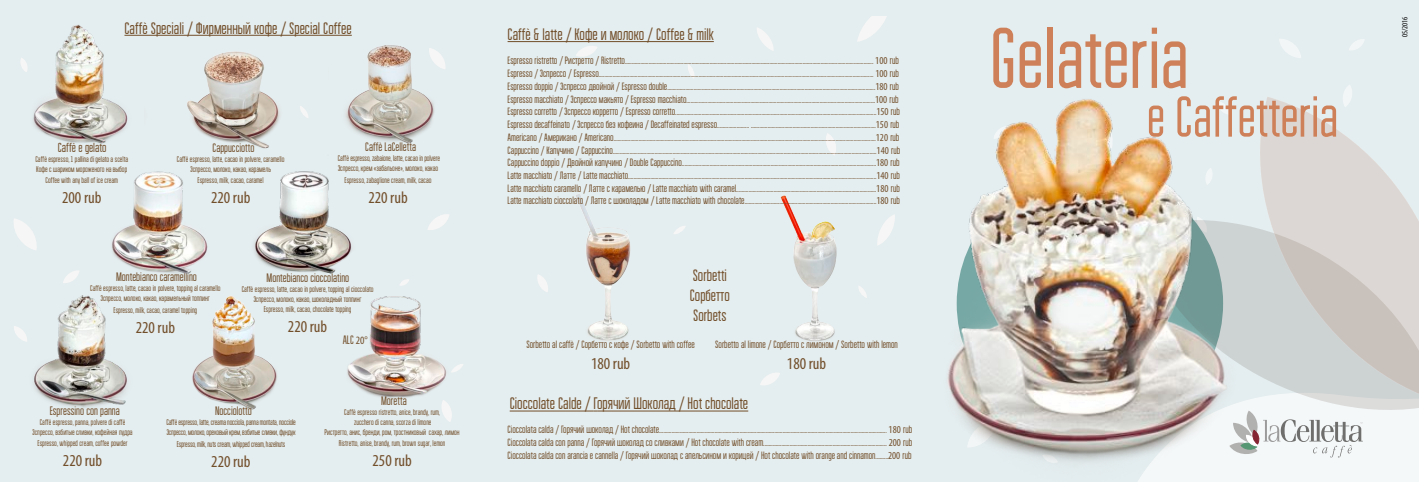
<style>
.page{position:relative;width:1419px;height:482px;background:#fff}
.page>*{position:absolute;margin:0;border:0;box-sizing:border-box;transform-origin:0 0}
.t1{font:57.57px "Bravo RG";color:#ce8058}
.t2{font:condensed 16.71px "Myriad Pro";color:#724f2b}
.t3{font:16.71px "Bravo RG";color:#724f2b}
.t4{font:16.62px "Bravo RG";color:#724f2b}
.t5{font:16.45px/19.8px "Bravo RG";color:#724f2b}
.t6{font:13.12px "Bravo RG";color:#724f2b}
.t7{font:12.25px "Bravo RG";color:#724f2b}
.t8{font:12.16px "Bravo SC";color:#724f2b}
.t9{font:10.59px/12.7px "Bravo RG";color:#724f2b}
.t10{font:8.22px/9.9px "Bravo RG";color:#724f2b;text-align:center}
.t11{font:8.22px/9.9px "Bravo RG";letter-spacing:-.02em;color:#724f2b}
.t12{font:condensed 7.88px "Myriad Pro";color:#000}
.s1{font-family:"Myriad Pro";font-stretch:condensed;font-size:11.2px}
.s2{font-family:"Myriad Pro";font-stretch:condensed}
</style>
<div class="page">
<div style="left:0;top:0;width:1419px;height:481px;background:#e4edef"></div>
<img style="left:576px;top:194px;width:55px;height:147px">
<img style="left:780px;top:195px;width:57px;height:146px">
<svg style="left:1279px;top:39px;width:22px;height:19px"></svg>
<svg style="left:1349px;top:39px;width:15px;height:11px"></svg>
<svg style="left:1343px;top:85px;width:9px;height:11px"></svg>
<div style="left:1268px;top:409px;width:151px;height:72px;background:#f5f8f9"></div>
<svg style="left:1268px;top:410px;width:95px;height:47px;background:#dfe2e2"></svg>
<svg style="left:1268px;top:96px;width:151px;height:306px"></svg>
<svg style="left:760px;top:373px;width:20px;height:12px"></svg>
<svg style="left:576px;top:46px;width:21px;height:11px"></svg>
<svg style="left:826px;top:133px;width:10px;height:22px"></svg>
<svg style="left:688px;top:64px;width:6px;height:14px"></svg>
<svg style="left:877px;top:216px;width:15px;height:29px"></svg>
<svg style="left:857px;top:17px;width:29px;height:25px"></svg>
<svg style="left:757px;top:27px;width:17px;height:24px"></svg>
<svg style="left:537px;top:274px;width:11px;height:18px"></svg>
<svg style="left:444px;top:214px;width:5px;height:10px"></svg>
<svg style="left:674px;top:226px;width:12px;height:8px"></svg>
<svg style="left:858px;top:286px;width:9px;height:12px"></svg>
<img style="left:892px;top:27px;width:376px;height:454px">
<img style="left:337px;top:34px;width:107px;height:88px">
<img style="left:14px;top:314px;width:113px;height:94px">
<img style="left:211px;top:34px;width:117px;height:88px">
<img style="left:192px;top:314px;width:75px;height:96px">
<img style="left:267px;top:307px;width:249px;height:114px">
<img style="left:211px;top:122px;width:233px;height:185px">
<img style="left:14px;top:123px;width:287px;height:191px">
<img style="left:14px;top:25px;width:197px;height:150px">
<svg style="left:1149px;top:105px;width:14px;height:31px"></svg>
<svg style="left:993px;top:28px;width:20px;height:60px"></svg>
<svg style="left:1019px;top:41px;width:22px;height:47px"></svg>
<div style="left:1047px;top:28px;width:5px;height:60px;background:#ce8058"></div>
<svg style="left:1059px;top:34px;width:67px;height:54px"></svg>
<svg style="left:1133px;top:28px;width:24px;height:60px"></svg>
<svg style="left:1163px;top:41px;width:22px;height:47px"></svg>
<hr style="left:508px;top:41px;width:206px;height:1px;background:#724f2b">
<hr style="left:510px;top:410px;width:84px;height:1px;background:#724f2b">
<hr style="left:597px;top:410px;width:151px;height:1px;background:#724f2b">
<hr style="left:124px;top:35px;width:228px;height:1px;background:#724f2b">
<h3 class="t4" style="left:124px;top:19px;width:229px">Caffè Speciali / Фирменный кофе / Special Coffee</h3>
<p class="t6" style="left:58px;top:140px;width:50px">Caffè e gelato</p>
<p class="t10" style="left:35px;top:154px;width:94px;text-align:left">Caffè espresso, 1 pallina di gelato a scelta<br>Кофе с шариком мороженого на выбор</p>
<p class="t10" style="left:46px;top:175px;width:74px">Coffee with any ball of ice cream</p>
<h2 class="t2" style="left:62px;top:187px;width:41px">200 rub</h2>
<p class="t7" style="left:213px;top:141px;width:43px">Cappucciotto</p>
<p class="t10" style="left:177px;top:154px;width:109px">Caffè espresso, latte, cacao in polvere, caramello<br>Эспрессо, молоко, какао, карамель</p>
<p class="t10" style="left:198px;top:175px;width:68px">Espresso, milk, cacao, caramel</p>
<h2 class="t2" style="left:211px;top:187px;width:41px">220 rub</h2>
<p class="t7" style="left:365px;top:140px;width:52px">Caffè LaCelletta</p>
<p class="t10" style="left:338px;top:153px;width:104px;text-align:left">Caffè espresso, zabaione, latte, cacao in polvere<br>Эспрессо, крем «забальоне», молоко, какао</p>
<p class="t10" style="left:345px;top:175px;width:88px">Espresso, zabaglione cream, milk, cacao</p>
<h2 class="t2" style="left:368px;top:187px;width:41px">220 rub</h2>
<p class="t7" style="left:116px;top:270px;width:82px">Montebianco caramellino</p>
<p class="t10" style="left:90px;top:283px;width:132px">Caffè espresso, latte, cacao in polvere, topping al caramello<br>Эспрессо, молоко, какао, карамельный топпинг</p>
<p class="t10" style="left:114px;top:305px;width:85px">Espresso, milk, cacao, caramel topping</p>
<h2 class="t2" style="left:136px;top:317px;width:41px">220 rub</h2>
<p class="t7" style="left:267px;top:271px;width:84px">Montebianco cioccolatino</p>
<p class="t10" style="left:242px;top:284px;width:133px">Caffè espresso, latte, cacao in polvere, topping al cioccolato<br>Эспрессо, молоко, какао, шоколадный топпинг<br>Espresso, milk, cacao, chocolate topping</p>
<h2 class="t2" style="left:288px;top:316px;width:41px">220 rub</h2>
<p class="t8" style="left:343px;top:332px;width:27px">ALC <span class="s1">20°</span></p>
<p class="t7" style="left:50px;top:403px;width:72px">Espressino con panna</p>
<p class="t10" style="left:33px;top:416px;width:102px">Caffè espresso, panna, polvere di caffè<br>Эспрессо, взбитые сливки, кофейная пудра</p>
<p class="t10" style="left:38px;top:438px;width:91px">Espresso, whipped cream, coffee powder</p>
<h2 class="t2" style="left:63px;top:450px;width:41px">220 rub</h2>
<p class="t7" style="left:215px;top:404px;width:38px">Nocciolotto</p>
<p class="t11" style="left:166px;top:417px;width:131px">Caffè espresso, latte, creama nocciola, panna montata, nocciole<br>Эспрессо, молоко, ореховый крем, взбитые сливки, фундук</p>
<p class="t11" style="left:177px;top:439px;width:110px">Espresso, milk, nuts cream, whipped cream, hazelnuts</p>
<h2 class="t2" style="left:211px;top:451px;width:41px">220 rub</h2>
<p class="t7" style="left:381px;top:393px;width:27px">Moretta</p>
<p class="t10" style="left:325px;top:406px;width:136px">Caffè espresso ristretto, anice, brandy, rum,<br>zucchero di canna, scorza di limone<br>Ристретто, анис, бренди, ром, тростниковый сахар, лимон</p>
<p class="t10" style="left:339px;top:438px;width:108px">Ristretto, anise, brandy, rum, brown sugar, lemon</p>
<h2 class="t2" style="left:372px;top:450px;width:41px">250 rub</h2>
<h3 class="t4" style="left:508px;top:25px;width:208px">Caffè &amp; latte / Кофе и молоко / Coffee &amp; milk</h3>
<p class="t9" style="left:507px;top:54px;width:394px">Espresso ristretto / Ристретто / Ristretto................................................................................................................................................................................... <span class="s2">100</span> rub Espresso / Эспрессо / Espresso...................................................................................................................................................................................................... <span class="s2">100</span> rub Espresso doppio / Эспрессо двойной / Espresso double......................................................................................................................................................<span class="s2">180</span> rub Espresso macchiato / Эспрессо макьято / Espresso macchiato........................................................................................................................................<span class="s2">100</span> rub Espresso corretto / Эспрессо корретто / Espresso corretto.................................................................................................................................................<span class="s2">150</span> rub Espresso decaffeinato / Эспрессо без кофеина / Decaffeinated espresso....................... ..........................................................................................<span class="s2">150</span> rub Americano / Американо / Americano.............................................................................................................................................................................................<span class="s2">120</span> rub Cappuccino / Капучино / Cappuccino..............................................................................................................................................................................................<span class="s2">140</span> rub Cappuccino doppio / Двойной капучино / Double Cappuccino............................................................................................................................................<span class="s2">180</span> rub Latte macchiato / Латте / Latte macchiato...................................................................................................................................................................................<span class="s2">140</span> rub Latte macchiato caramello / Латте с карамелью / Latte macchiato with caramel.....................................................................................................<span class="s2">180</span> rub Latte macchiato cioccolato / Латте с шоколадом / Latte macchiato with chocolate...............................................................................................<span class="s2">180</span> rub</p>
<h3 class="t5" style="left:690px;top:265px;width:42px">Sorbetti<br>Сорбетто<br>Sorbets</h3>
<p class="t9" style="left:526px;top:338px;width:170px">Sorbetto al caffè / Сорбетто с кофе / Sorbetto with coffee</p>
<h2 class="t2" style="left:591px;top:352px;width:41px">180 rub</h2>
<p class="t9" style="left:715px;top:338px;width:184px">Sorbetto al limone / Сорбетто с лимоном / Sorbetto with lemon</p>
<h2 class="t2" style="left:787px;top:352px;width:41px">180 rub</h2>
<h2 class="t3" style="left:510px;top:394px;width:240px">Cioccolate Calde / Горячий Шоколад / Hot chocolate</h2>
<p class="t9" style="left:507px;top:422px;width:406px;text-align:justify">Cioccolata calda / Горячий шоколад / Hot chocolate.................................................................................................................................................................... <span class="s2">180</span> rub Cioccolata calda con panna / Горячий шоколад cо сливками / Hot chocolate with cream......................................................................................... <span class="s2">200</span> rub Cioccolata calda con arancia e cannella / Горячий шоколад c апельсином и корицей / Hot chocolate with orange and cinnamon.........<span class="s2">200</span> rub</p>
<h1 class="t1" style="left:1175px;top:86px;width:164px">Caffetteria</h1>
<p class="t12" style="left:1400px;top:37px;width:22px;rotate:-90deg">05/2016</p>
</div>
